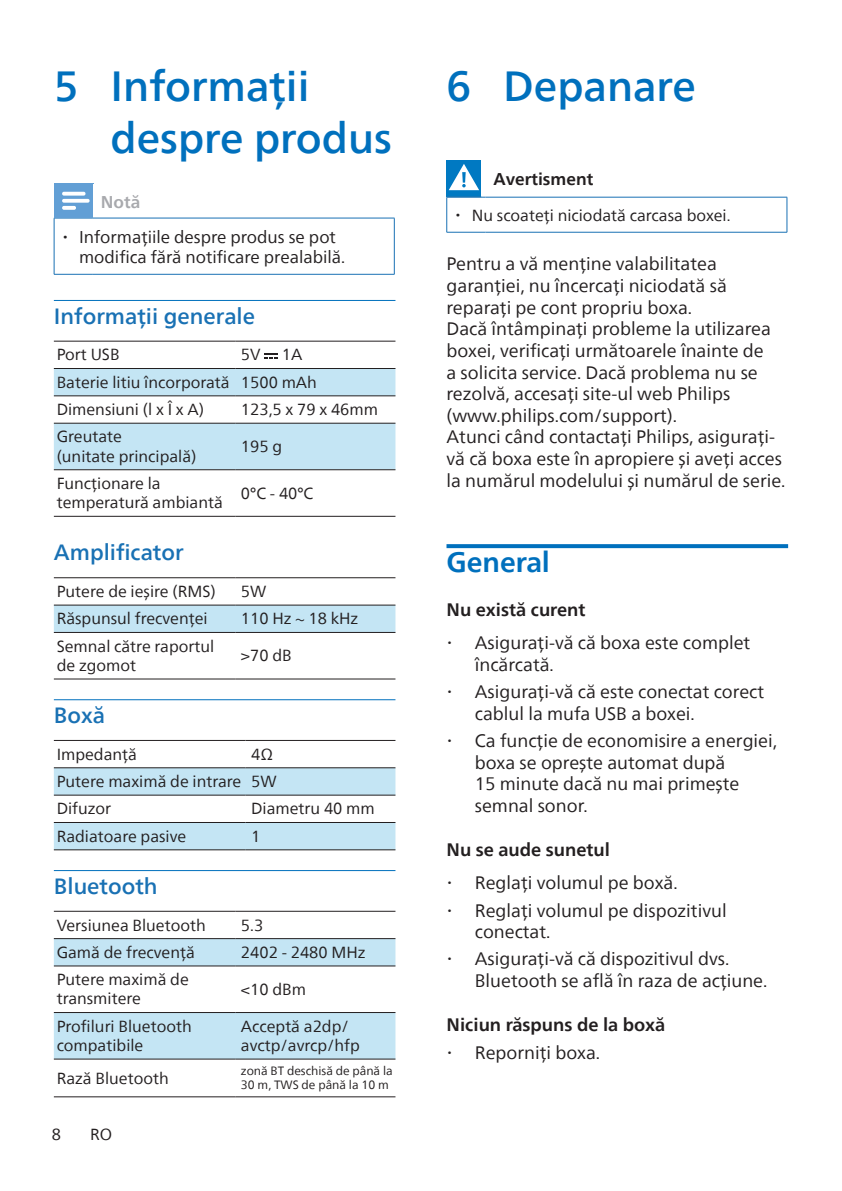
<style>
.page{position:relative;width:842px;height:1191px;background:#fff}
.page>*{position:absolute;margin:0;border:0;box-sizing:border-box;transform-origin:0 0}
.t1{font:500 42px/52px "Neue Frutiger World";color:#0070bd}
.t2{font:700 28px "Neue Frutiger World";color:#0070bd}
.t3{font:500 22px "Neue Frutiger World";color:#1971b4}
.t4{font:18px/21.6px "Neue Frutiger World";color:#231f20}
.t5{font:700 18px "Neue Frutiger World";color:#231f20}
.t6{font:17px/20.4px "Neue Frutiger World";color:#231f20}
.t7{font:700 17px "Neue Frutiger World";color:#231f20}
.t8{font:700 17px "Neue Frutiger World";color:#a8a9ad}
.t9{font:16px/19.2px "Neue Frutiger World";color:#231f20}
.t10{font:12px/14.4px "Neue Frutiger World";color:#231f20}
.s1{font-family:"Centrale Sans"}
.s2{font-family:"Centrale Sans";font-size:17px}
.s3{font-family:"Centrale Sans";font-weight:300}
</style>
<div class="page">
<hr style="left:54px;top:300px;width:341px;height:1px;background:#0070bd">
<hr style="left:54px;top:699px;width:341px;height:1px;background:#0070bd">
<hr style="left:54px;top:870px;width:341px;height:1px;background:#0070bd">
<hr style="left:394px;top:218px;width:1px;height:56px;background:#1971b4">
<hr style="left:54px;top:218px;width:1px;height:56px;background:#1971b4">
<hr style="left:54px;top:274px;width:39px;height:1px;background:#1971b4">
<hr style="left:93px;top:274px;width:302px;height:1px;background:#1971b4">
<hr style="left:93px;top:218px;width:302px;height:1px;background:#1971b4">
<hr style="left:54px;top:218px;width:39px;height:1px;background:#1971b4">
<div style="left:54px;top:184px;width:39px;height:34px;background:#629fd5"></div>
<hr style="left:54px;top:183px;width:39px;height:1px;background:#629fd5">
<hr style="left:93px;top:184px;width:1px;height:33px;background:#629fd5">
<svg style="left:62px;top:192px;width:28px;height:18px"></svg>
<svg style="left:54px;top:369px;width:341px;height:147px"></svg>
<hr style="left:54px;top:341px;width:181px;height:1px;background:#231f20">
<hr style="left:235px;top:341px;width:160px;height:1px;background:#231f20">
<hr style="left:54px;top:368px;width:181px;height:1px;background:#231f20">
<hr style="left:235px;top:368px;width:160px;height:1px;background:#231f20">
<hr style="left:54px;top:395px;width:181px;height:1px;background:#231f20">
<hr style="left:235px;top:395px;width:160px;height:1px;background:#231f20">
<hr style="left:54px;top:423px;width:181px;height:1px;background:#231f20">
<hr style="left:235px;top:423px;width:160px;height:1px;background:#231f20">
<hr style="left:54px;top:469px;width:181px;height:1px;background:#231f20">
<hr style="left:235px;top:469px;width:160px;height:1px;background:#231f20">
<hr style="left:54px;top:516px;width:181px;height:1px;background:#231f20">
<hr style="left:235px;top:516px;width:160px;height:1px;background:#231f20">
<svg style="left:264px;top:353px;width:14px;height:5px"></svg>
<svg style="left:54px;top:605px;width:341px;height:27px;background:#c0e0ee"></svg>
<hr style="left:54px;top:577px;width:181px;height:1px;background:#231f20">
<hr style="left:235px;top:577px;width:160px;height:1px;background:#231f20">
<hr style="left:54px;top:604px;width:181px;height:1px;background:#231f20">
<hr style="left:235px;top:604px;width:160px;height:1px;background:#231f20">
<hr style="left:54px;top:632px;width:181px;height:1px;background:#231f20">
<hr style="left:235px;top:632px;width:160px;height:1px;background:#231f20">
<hr style="left:54px;top:678px;width:181px;height:1px;background:#231f20">
<hr style="left:235px;top:678px;width:160px;height:1px;background:#231f20">
<svg style="left:54px;top:768px;width:341px;height:81px"></svg>
<hr style="left:54px;top:740px;width:191px;height:1px;background:#231f20">
<hr style="left:245px;top:740px;width:150px;height:1px;background:#231f20">
<hr style="left:54px;top:767px;width:191px;height:1px;background:#231f20">
<hr style="left:245px;top:767px;width:150px;height:1px;background:#231f20">
<hr style="left:54px;top:794px;width:191px;height:1px;background:#231f20">
<hr style="left:245px;top:794px;width:150px;height:1px;background:#231f20">
<hr style="left:54px;top:822px;width:191px;height:1px;background:#231f20">
<hr style="left:245px;top:822px;width:150px;height:1px;background:#231f20">
<hr style="left:54px;top:849px;width:191px;height:1px;background:#231f20">
<hr style="left:245px;top:849px;width:150px;height:1px;background:#231f20">
<svg style="left:54px;top:939px;width:341px;height:119px;fill:#c4e5f4"></svg>
<svg style="left:54px;top:1059px;width:341px;height:1px"></svg>
<hr style="left:54px;top:910px;width:181px;height:1px;background:#231f20">
<hr style="left:235px;top:910px;width:160px;height:1px;background:#231f20">
<hr style="left:54px;top:938px;width:181px;height:1px;background:#231f20">
<hr style="left:235px;top:938px;width:160px;height:1px;background:#231f20">
<hr style="left:54px;top:965px;width:181px;height:1px;background:#231f20">
<hr style="left:235px;top:965px;width:160px;height:1px;background:#231f20">
<hr style="left:54px;top:1012px;width:181px;height:1px;background:#231f20">
<hr style="left:235px;top:1012px;width:160px;height:1px;background:#231f20">
<hr style="left:54px;top:1058px;width:181px;height:1px;background:#231f20">
<hr style="left:235px;top:1058px;width:160px;height:1px;background:#231f20">
<hr style="left:54px;top:1096px;width:181px;height:1px;background:#231f20">
<hr style="left:235px;top:1096px;width:160px;height:1px;background:#231f20">
<svg style="left:446px;top:544px;width:342px;height:4px"></svg>
<hr style="left:787px;top:197px;width:1px;height:35px;background:#1971b4">
<hr style="left:446px;top:197px;width:1px;height:35px;background:#1971b4">
<hr style="left:446px;top:232px;width:39px;height:1px;background:#1971b4">
<hr style="left:485px;top:232px;width:302px;height:1px;background:#1971b4">
<hr style="left:485px;top:197px;width:302px;height:1px;background:#1971b4">
<hr style="left:446px;top:197px;width:39px;height:1px;background:#1971b4">
<div style="left:447px;top:160px;width:34px;height:37px;background:#0079c2"></div>
<hr style="left:447px;top:196px;width:34px;height:1px;background:#1c76b2">
<svg style="left:449px;top:164px;width:30px;height:26px"></svg>
<h1 class="t1" style="left:111px;top:61px;width:283px;text-indent:-57px">5 Informații despre produs</h1>
<p class="t8" style="left:101px;top:187px;width:41px">Notă</p>
<p class="t6" style="left:79px;top:227px;width:268px;text-indent:-17px"><span class="s1">•</span> Informațiile despre produs se pot modifica fără notificare prealabilă.</p>
<p class="t3" style="left:54px;top:297px;width:203px">Informații generale</p>
<p class="t9" style="left:57px;top:345px;width:64px">Port USB</p>
<p class="t9" style="left:241px;top:345px;width:21px">5V</p>
<p class="t9" style="left:57px;top:341px;width:262px;line-height:27.4px;text-indent:225px">1A<br>Baterie litiu încorporată 1500 mAh<br>Dimensiuni (l x Î x A)</p>
<p class="t9" style="left:241px;top:400px;width:139px">123,5 x 79 x 46mm</p>
<p class="t9" style="left:57px;top:427px;width:141px">Greutate<br>(unitate principală)</p>
<p class="t9" style="left:241px;top:437px;width:43px">195 g</p>
<p class="t9" style="left:57px;top:474px;width:168px">Funcționare la temperatură ambiantă</p>
<p class="t9" style="left:241px;top:483px;width:74px">0°C - 40°C</p>
<p class="t3" style="left:54px;top:534px;width:131px">Amplificator</p>
<p class="t9" style="left:57px;top:582px;width:160px">Putere de ieșire (RMS)</p>
<p class="t9" style="left:241px;top:582px;width:27px">5W</p>
<p class="t9" style="left:57px;top:609px;width:152px">Răspunsul frecvenței</p>
<p class="t9" style="left:241px;top:609px;width:119px">110 Hz ~ 18 kHz</p>
<p class="t9" style="left:57px;top:637px;width:159px">Semnal către raportul de zgomot</p>
<p class="t9" style="left:241px;top:646px;width:52px">&gt;70 dB</p>
<p class="t3" style="left:54px;top:697px;width:53px">Boxă</p>
<p class="t9" style="left:57px;top:744px;width:82px">Impedanță</p>
<p class="t9" style="left:57px;top:740px;width:221px;line-height:27.4px;text-indent:194px">4Ω<br>Putere maximă de intrare 5W<br>Difuzor</p>
<p class="t9" style="left:251px;top:799px;width:125px">Diametru 40 mm</p>
<p class="t9" style="left:57px;top:826px;width:131px">Radiatoare pasive</p>
<p class="t9" style="left:251px;top:826px;width:11px">1</p>
<p class="t3" style="left:54px;top:867px;width:105px">Bluetooth</p>
<p class="t9" style="left:57px;top:915px;width:151px">Versiunea Bluetooth</p>
<p class="t9" style="left:241px;top:915px;width:24px">5.3</p>
<p class="t9" style="left:57px;top:943px;width:140px">Gamă de frecvență</p>
<p class="t9" style="left:241px;top:943px;width:126px">2402 - 2480 MHz</p>
<p class="t9" style="left:57px;top:970px;width:134px">Putere maximă de transmitere</p>
<p class="t9" style="left:241px;top:980px;width:67px">&lt;10 dBm</p>
<p class="t9" style="left:57px;top:1016px;width:137px">Profiluri Bluetooth compatibile</p>
<p class="t9" style="left:241px;top:1016px;width:120px">Acceptă a2dp/ avctp/avrcp/hfp</p>
<p class="t9" style="left:57px;top:1068px;width:114px">Rază Bluetooth</p>
<p class="t10" style="left:241px;top:1063px;width:153px">zonă BT deschisă de până la<br>30 m, TWS de până la 10 m</p>
<p class="t9" style="left:52px;top:1124px;width:11px">8</p>
<p class="t9" style="left:90px;top:1124px;width:24px">RO</p>
<h1 class="t1" style="left:446px;top:61px;width:251px">6 Depanare</h1>
<p class="t7" style="left:493px;top:164px;width:101px">Avertisment</p>
<p class="t9" style="left:455px;top:206px;width:277px"><span class="s2">•</span> Nu scoateți niciodată carcasa boxei.</p>
<p class="t4" style="left:446px;top:254px;width:340px">Pentru a vă menține valabilitatea garanției, nu încercați niciodată să reparați pe cont propriu boxa.<br>Dacă întâmpinați probleme la utilizarea boxei, verificați următoarele înainte de<br>a solicita service. Dacă problema nu se rezolvă, accesați site-ul web Philips (www.philips.com/support).<br>Atunci când contactați Philips, asigurați&shy;vă că boxa este în apropiere și aveți acces la numărul modelului și numărul de serie.</p>
<h2 class="t2" style="left:446px;top:538px;width:105px">General</h2>
<p class="t5" style="left:446px;top:594px;width:141px">Nu există curent</p>
<p class="t4" style="left:475px;top:632px;width:277px;text-indent:-28px"><span class="s3">•</span> Asigurați-vă că boxa este complet încărcată.</p>
<p class="t4" style="left:475px;top:681px;width:291px;text-indent:-28px"><span class="s3">•</span> Asigurați-vă că este conectat corect cablul la mufa USB a boxei.</p>
<p class="t4" style="left:475px;top:730px;width:304px;text-indent:-28px"><span class="s3">•</span> Ca funcție de economisire a energiei, boxa se oprește automat după<br>15 minute dacă nu mai primește semnal sonor.</p>
<p class="t5" style="left:446px;top:834px;width:165px">Nu se aude sunetul</p>
<p class="t4" style="left:446px;top:872px;width:233px"><span class="s3">•</span> Reglați volumul pe boxă.</p>
<p class="t4" style="left:475px;top:899px;width:253px;text-indent:-28px"><span class="s3">•</span> Reglați volumul pe dispozitivul conectat.</p>
<p class="t4" style="left:475px;top:948px;width:294px;text-indent:-28px"><span class="s3">•</span> Asigurați-vă că dispozitivul dvs.<br>Bluetooth se află în raza de acțiune.</p>
<p class="t5" style="left:446px;top:1009px;width:220px">Niciun răspuns de la boxă</p>
<p class="t4" style="left:446px;top:1041px;width:155px"><span class="s3">•</span> Reporniți boxa.</p>
</div>
